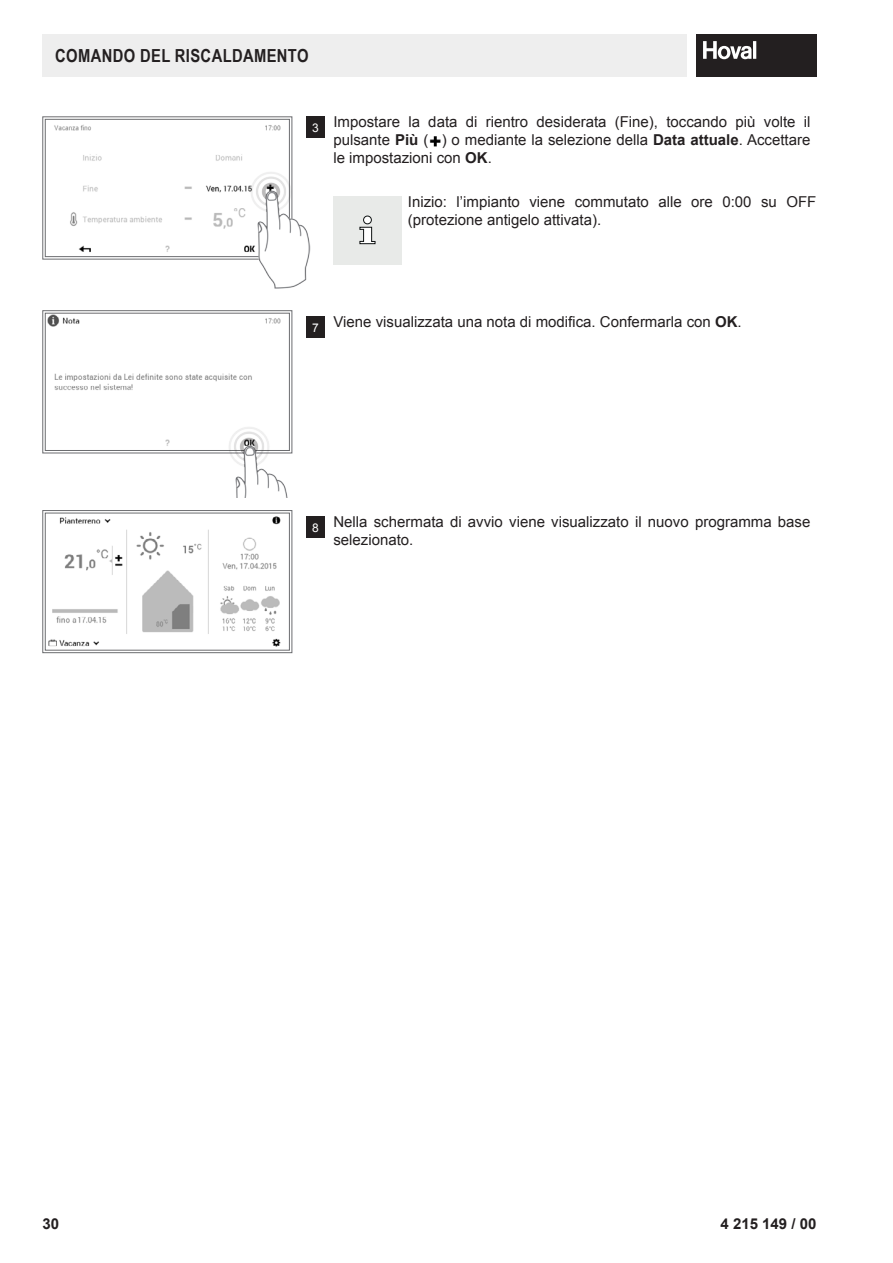
<style>
.page{position:relative;width:893px;height:1263px;background:#fff}
.page>*{position:absolute;margin:0;border:0;box-sizing:border-box;transform-origin:0 0}
.t1{font:700 18px "Arial Narrow";letter-spacing:.02em;color:#231f20}
.t2{font:15px/18px "Arial";color:#231f20}
.t3{font:700 15px "Arial";color:#231f20}
.s1{font-weight:700}
</style>
<div class="page">
<div style="left:43px;top:34px;width:644px;height:43px;background:#eee"></div>
<div style="left:696px;top:34px;width:120px;height:43px;background:#231f20"></div>
<svg style="left:703px;top:41px;width:53px;height:18px"></svg>
<svg style="left:42px;top:116px;width:250px;height:144px"></svg>
<div style="left:45px;top:119px;width:245px;height:138px;border:1px solid #6c6d70"></div>
<img style="left:249px;top:167px;width:61px;height:121px">
<div style="left:306px;top:117px;width:19px;height:21px;background:#231f20"></div>
<img style="left:430px;top:137px;width:10px;height:8px">
<div style="left:428px;top:135px;width:14px;height:12px;border:1px solid #fff"></div>
<div style="left:333px;top:196px;width:68px;height:68px;background:#e8eae8"></div>
<div style="left:364px;top:216px;width:7px;height:8px;background:#fff;border-radius:50%"></div>
<div style="left:363px;top:216px;width:9px;height:8px;border:1px solid #0f1313;border-radius:50%"></div>
<svg style="left:359px;top:227px;width:16px;height:17px"></svg>
<svg style="left:42px;top:310px;width:250px;height:143px"></svg>
<div style="left:45px;top:313px;width:245px;height:138px;border:1px solid #6c6d70"></div>
<img style="left:228px;top:421px;width:60px;height:77px">
<div style="left:306px;top:316px;width:19px;height:22px;background:#231f20"></div>
<svg style="left:42px;top:510px;width:250px;height:143px"></svg>
<div style="left:45px;top:513px;width:245px;height:137px;border:1px solid #6c6d70"></div>
<div style="left:306px;top:516px;width:19px;height:22px;background:#231f20"></div>
<p class="t1" style="left:55px;top:42px;width:255px">COMANDO DEL RISCALDAMENTO</p>
<p class="t2" style="left:333px;top:113px;width:478px;text-align:justify;text-indent:-21px"><sub>3</sub> Impostare la data di rientro desiderata (Fine), toccando più volte il pulsante <span class="s1">Più</span> ( ) o mediante la selezione della <span class="s1">Data attuale</span>. Accettare le impostazioni con <span class="s1">OK</span>.</p>
<p class="t2" style="left:408px;top:193px;width:410px">Inizio: l’impianto viene commutato alle ore 0:00 su OFF (protezione antigelo attivata).</p>
<p class="t2" style="left:312px;top:313px;width:431px"><sub>7</sub> Viene visualizzata una nota di modifica. Confermarla con <span class="s1">OK</span>.</p>
<p class="t2" style="left:333px;top:513px;width:478px;text-indent:-21px"><sub>8</sub> Nella schermata di avvio viene visualizzato il nuovo programma base selezionato.</p>
<p class="t3" style="left:43px;top:1214px;width:18px">30</p>
<p class="t3" style="left:720px;top:1214px;width:97px">4 215 149 / 00</p>
</div>
